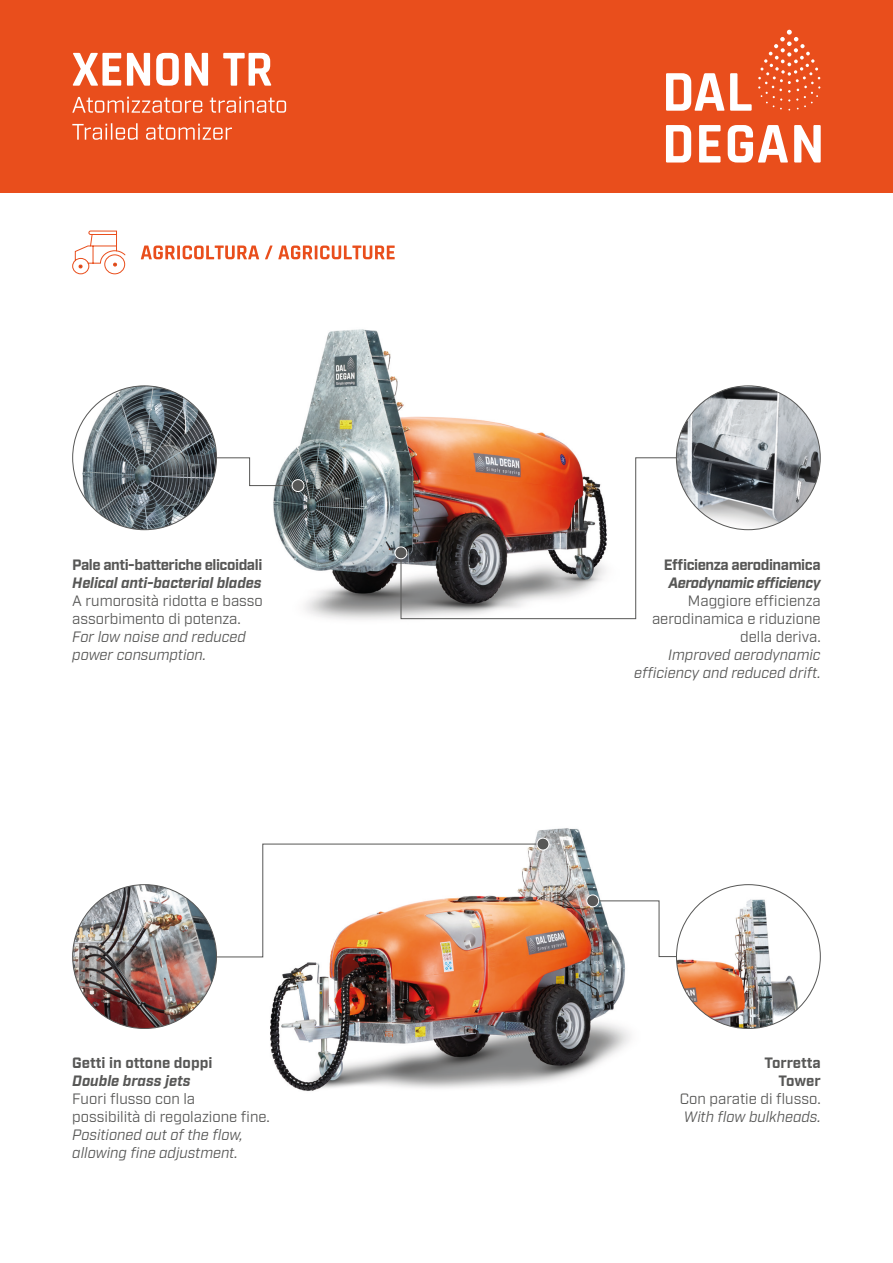
<style>
.page{position:relative;width:893px;height:1263px;background:#fff}
.page>*{position:absolute;margin:0;border:0;box-sizing:border-box;transform-origin:0 0}
.t1{font:15px/18px "Industry";color:#575756}
.t2{font:italic 15px/18px "Industry";color:#575756}
.t3{font:700 15px "Industry";letter-spacing:-.03em;color:#575756}
.t4{font:italic 700 15px "Industry";letter-spacing:-.01em;color:#575756}
.t5{font:italic 700 15px "Industry";letter-spacing:-.03em;color:#575756}
.t6{font:700 15px "Industry";color:#575756}
.t7{font:700 15px/18px "Industry";letter-spacing:-.01em;color:#575756;text-align:right}
</style>
<div class="page">
<div style="left:0;top:0;width:893px;height:192px;background:#e94e1c"></div>
<svg style="left:758px;top:30px;width:62px;height:81px"></svg>
<svg style="left:666px;top:73px;width:86px;height:38px"></svg>
<svg style="left:666px;top:125px;width:25px;height:38px"></svg>
<svg style="left:699px;top:125px;width:21px;height:38px"></svg>
<svg style="left:728px;top:125px;width:60px;height:38px"></svg>
<svg style="left:794px;top:125px;width:27px;height:38px"></svg>
<img style="left:194px;top:329px;width:503px;height:291px">
<img style="left:212px;top:828px;width:482px;height:263px">
<svg style="left:72px;top:230px;width:54px;height:45px"></svg>
<svg style="left:141px;top:246px;width:254px;height:13px"></svg>
<svg style="left:594px;top:900px;width:86px;height:57px"></svg>
<div style="left:586px;top:894px;width:13px;height:13px;background:#575756;border:1px solid #fff;border-radius:50%"></div>
<img style="left:676px;top:885px;width:144px;height:143px;border-radius:72px">
<svg style="left:72px;top:123px;width:160px;height:17px"></svg>
<svg style="left:72px;top:97px;width:214px;height:16px"></svg>
<svg style="left:73px;top:53px;width:198px;height:33px"></svg>
<svg style="left:211px;top:457px;width:88px;height:29px"></svg>
<img style="left:73px;top:386px;width:143px;height:144px;border-radius:72px">
<div style="left:292px;top:479px;width:12px;height:13px;background:#575756;border:1px solid #fff;border-radius:50%"></div>
<svg style="left:400px;top:457px;width:294px;height:162px"></svg>
<svg style="left:207px;top:843px;width:337px;height:115px"></svg>
<div style="left:537px;top:838px;width:12px;height:12px;background:#575756;border:1px solid #fff;border-radius:50%"></div>
<img style="left:73px;top:885px;width:143px;height:143px;border-radius:72px">
<div style="left:395px;top:546px;width:12px;height:13px;background:#575756;border:1px solid #fff;border-radius:50%"></div>
<img style="left:676px;top:386px;width:144px;height:144px;border-radius:72px">
<p class="t3" style="left:72px;top:556px;width:192px">Pale anti-batteriche elicoidali</p>
<p class="t4" style="left:72px;top:574px;width:191px">Helical anti-bacterial blades</p>
<p class="t1" style="left:72px;top:592px;width:192px">A rumorosità ridotta e basso assorbimento di potenza.</p>
<p class="t2" style="left:72px;top:628px;width:175px">For low noise and reduced power consumption.</p>
<p class="t6" style="left:72px;top:1054px;width:142px">Getti in ottone doppi</p>
<p class="t4" style="left:72px;top:1072px;width:120px">Double brass jets</p>
<p class="t1" style="left:72px;top:1090px;width:199px">Fuori flusso con la<br>possibilità di regolazione fine.</p>
<p class="t2" style="left:72px;top:1126px;width:172px">Positioned out of the flow, allowing fine adjustment.</p>
<p class="t3" style="left:664px;top:556px;width:158px">Efficienza aerodinamica</p>
<p class="t5" style="left:668px;top:574px;width:154px">Aerodynamic efficiency</p>
<p class="t1" style="left:652px;top:592px;width:170px;text-align:right">Maggiore efficienza aerodinamica e riduzione della deriva.</p>
<p class="t2" style="left:634px;top:646px;width:188px;text-align:right">Improved aerodynamic efficiency and reduced drift.</p>
<p class="t7" style="left:765px;top:1055px;width:58px">Torretta<br>Tower</p>
<p class="t1" style="left:680px;top:1090px;width:142px">Con paratie di flusso.</p>
<p class="t2" style="left:684px;top:1108px;width:138px">With flow bulkheads.</p>
</div>
